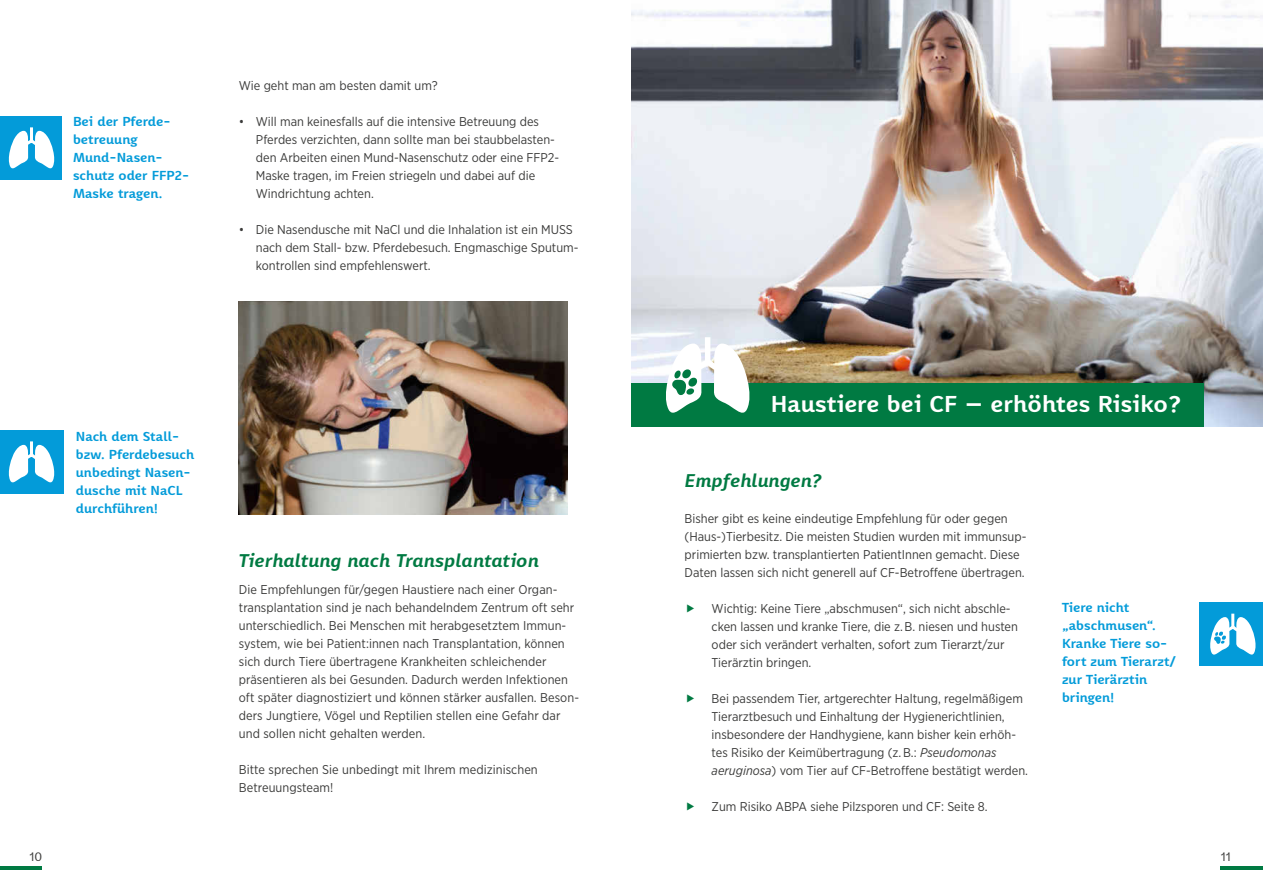
<style>
.page{position:relative;width:1263px;height:893px;background:#fff}
.page>*{position:absolute;margin:0;border:0;box-sizing:border-box;transform-origin:0 0}
.t1{font:700 22.5px "Karbid Pro";letter-spacing:.01em;color:#fff}
.t2{font:italic 700 18px "Karbid Pro";color:#007a42}
.t3{font:12.75px/18px "Gotham Narrow";color:#3b3b3a}
.t4{font:700 12.75px/18px "Karbid Pro";letter-spacing:.005em;color:#039bd9}
.t5{font:12px "Karbid Pro";color:#3b3b3a}
.s1{font-style:italic}
</style>
<div class="page">
<hr style="left:0;top:866px;width:42px;height:3px;background:#007a42">
<hr style="left:1221px;top:866px;width:42px;height:3px;background:#007a42">
<img style="left:631px;top:0;width:632px;height:427px">
<div style="left:0;top:430px;width:64px;height:64px;background:#039bd9"></div>
<svg style="left:8px;top:445px;width:47px;height:38px"></svg>
<hr style="left:30px;top:441px;width:3px;height:14px;background:#fff">
<div style="left:631px;top:383px;width:573px;height:44px;background:#007a42"></div>
<div style="left:0;top:116px;width:62px;height:64px;background:#039bd9"></div>
<svg style="left:8px;top:131px;width:47px;height:38px"></svg>
<hr style="left:30px;top:127px;width:3px;height:14px;background:#fff">
<img style="left:239px;top:301px;width:329px;height:214px">
<div style="left:705px;top:337px;width:5px;height:26px;background:#fff"></div>
<svg style="left:661px;top:343px;width:93px;height:70px"></svg>
<div style="left:1199px;top:602px;width:64px;height:64px;background:#039bd9"></div>
<hr style="left:1231px;top:614px;width:3px;height:14px;background:#fff">
<svg style="left:1210px;top:617px;width:46px;height:38px"></svg>
<p class="t4" style="left:73px;top:112px;width:118px">Bei der Pferde&shy;betreuung<br>Mund-Nasen&shy;schutz oder FFP2-<br>Maske tragen.</p>
<p class="t3" style="left:239px;top:76px;width:200px">Wie geht man am besten damit um?</p>
<p class="t3" style="left:256px;top:112px;width:305px;text-indent:-17px">• Will man keinesfalls auf die intensive Betreuung des Pferdes verzichten, dann sollte man bei staubbelasten&shy;den Arbeiten einen Mund-Nasenschutz oder eine FFP2- Maske tragen, im Freien striegeln und dabei auf die Windrichtung achten.</p>
<p class="t3" style="left:256px;top:220px;width:324px;text-indent:-17px">• Die Nasendusche mit NaCl und die Inhalation ist ein MUSS nach dem Stall- bzw. Pferdebesuch. Engmaschige Sputum&shy;kontrollen sind empfehlenswert.</p>
<p class="t4" style="left:76px;top:427px;width:120px">Nach dem Stall&shy;bzw. Pferdebesuch unbedingt Nasen&shy;dusche mit NaCL durchführen!</p>
<h2 class="t2" style="left:239px;top:548px;width:302px">Tierhaltung nach Transplantation</h2>
<p class="t3" style="left:239px;top:580px;width:342px">Die Empfehlungen für/gegen Haustiere nach einer Organ&shy;transplantation sind je nach behandelndem Zentrum oft sehr unterschiedlich. Bei Menschen mit herabgesetztem Immun&shy;system, wie bei Patient:innen nach Transplantation, können sich durch Tiere übertragene Krankheiten schleichender präsentieren als bei Gesunden. Dadurch werden Infektionen oft später diagnostiziert und können stärker ausfallen. Beson&shy;ders Jungtiere, Vögel und Reptilien stellen eine Gefahr dar und sollen nicht gehalten werden.</p>
<p class="t3" style="left:239px;top:760px;width:300px">Bitte sprechen Sie unbedingt mit Ihrem medizinischen<br>Betreuungsteam!</p>
<h1 class="t1" style="left:771px;top:389px;width:412px">Haustiere bei CF – erhöhtes Risiko?</h1>
<h2 class="t2" style="left:685px;top:468px;width:138px">Empfehlungen?</h2>
<p class="t3" style="left:685px;top:509px;width:343px">Bisher gibt es keine eindeutige Empfehlung für oder gegen (Haus-)Tierbesitz. Die meisten Studien wurden mit immunsup&shy;primierten bzw. transplantierten PatientInnen gemacht. Diese Daten lassen sich nicht generell auf CF-Betroffene übertragen.</p>
<p class="t3" style="left:712px;top:599px;width:308px">Wichtig: Keine Tiere „abschmusen“, sich nicht abschle&shy;cken lassen und kranke Tiere, die z. B. niesen und husten oder sich verändert verhalten, sofort zum Tierarzt/zur Tierärztin bringen.</p>
<p class="t3" style="left:712px;top:689px;width:318px">Bei passendem Tier, artgerechter Haltung, regelmäßigem Tierarztbesuch und Einhaltung der Hygienerichtlinien, insbesondere der Handhygiene, kann bisher kein erhöh&shy;tes Risiko der Keimübertragung (z. B.: <span class="s1">Pseudomonas aeruginosa</span>) vom Tier auf CF-Betroffene bestätigt werden.</p>
<p class="t3" style="left:712px;top:797px;width:277px">Zum Risiko ABPA siehe Pilzsporen und CF: Seite 8.</p>
<p class="t4" style="left:1062px;top:598px;width:115px">Tiere nicht „abschmusen“.<br>Kranke Tiere so&shy;fort zum Tierarzt/ zur Tierärztin bringen!</p>
<p class="t5" style="left:30px;top:848px;width:14px">10</p>
<p class="t5" style="left:1221px;top:848px;width:11px">11</p>
</div>
